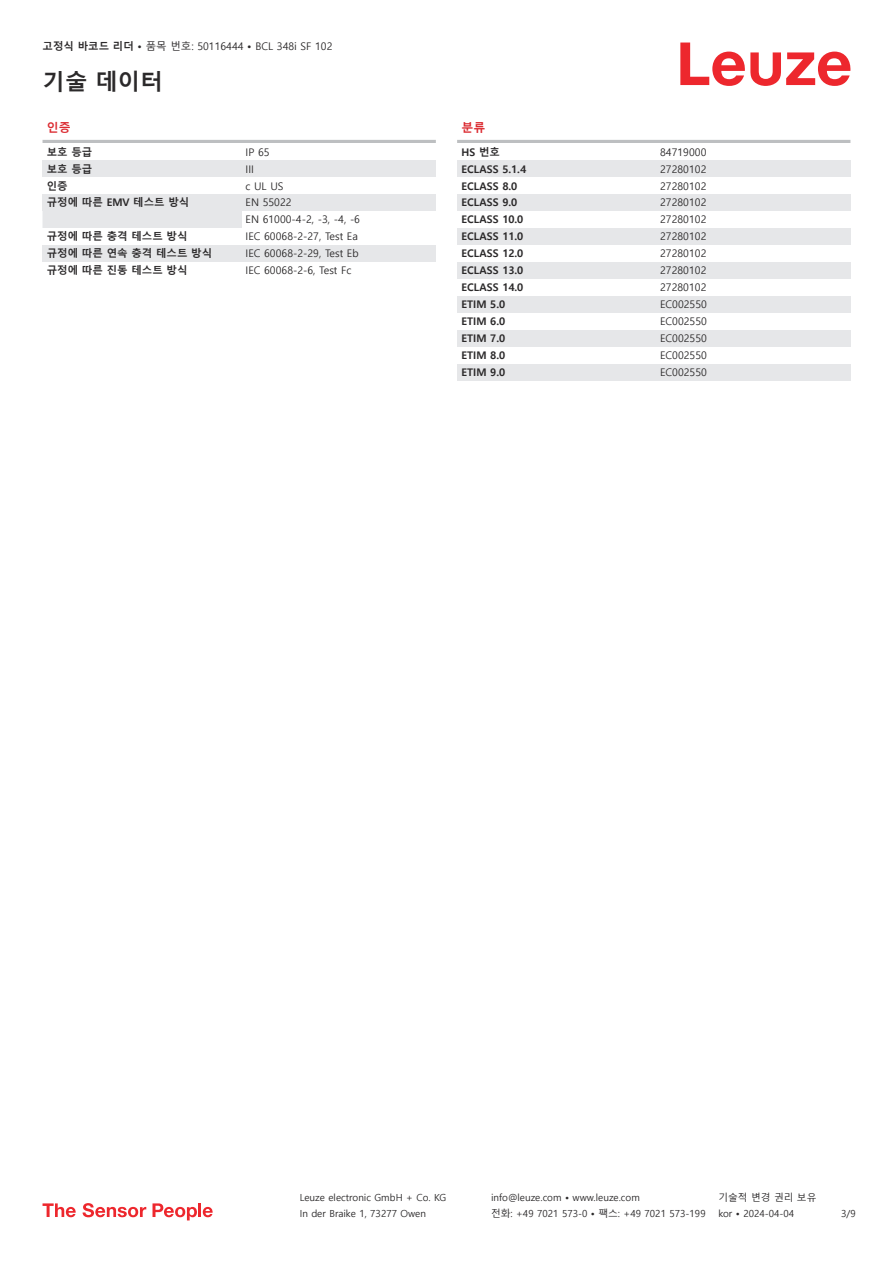
<style>
.page{position:relative;width:893px;height:1263px;background:#fff}
.page>*{position:absolute;margin:0;border:0;box-sizing:border-box;transform-origin:0 0}
.t1{font:700 22.5px "Malgun Gothic";color:#2b292a}
.t2{font:700 12px "Malgun Gothic";color:#db2a30}
.t3{font:10.5px/17px "Malgun Gothic";color:#2b292a}
.t4{font:700 10.5px "Malgun Gothic";color:#2b292a}
.t5{font:9.75px "Malgun Gothic";color:#2b292a}
.s1{font-weight:700}
</style>
<div class="page">
<svg style="left:680px;top:43px;width:170px;height:43px"></svg>
<div style="left:43px;top:211px;width:199px;height:17px;background:#e6e7e9"></div>
<hr style="left:43px;top:140px;width:393px;height:3px;background:#bdbfc1">
<div style="left:43px;top:160px;width:199px;height:17px;background:#e6e7e9"></div>
<div style="left:242px;top:160px;width:194px;height:17px;background:#e6e7e9"></div>
<div style="left:43px;top:194px;width:199px;height:17px;background:#e6e7e9"></div>
<div style="left:242px;top:194px;width:194px;height:17px;background:#e6e7e9"></div>
<div style="left:43px;top:245px;width:199px;height:17px;background:#e6e7e9"></div>
<div style="left:242px;top:245px;width:194px;height:17px;background:#e6e7e9"></div>
<hr style="left:457px;top:140px;width:393px;height:3px;background:#bdbfc1">
<div style="left:457px;top:160px;width:200px;height:17px;background:#e6e7e9"></div>
<div style="left:657px;top:160px;width:193px;height:17px;background:#e6e7e9"></div>
<div style="left:457px;top:194px;width:200px;height:17px;background:#e6e7e9"></div>
<div style="left:657px;top:194px;width:193px;height:17px;background:#e6e7e9"></div>
<div style="left:457px;top:228px;width:200px;height:17px;background:#e6e7e9"></div>
<div style="left:657px;top:228px;width:193px;height:17px;background:#e6e7e9"></div>
<div style="left:457px;top:262px;width:200px;height:17px;background:#e6e7e9"></div>
<div style="left:657px;top:262px;width:193px;height:17px;background:#e6e7e9"></div>
<div style="left:457px;top:296px;width:200px;height:17px;background:#e6e7e9"></div>
<div style="left:657px;top:296px;width:193px;height:17px;background:#e6e7e9"></div>
<div style="left:457px;top:330px;width:200px;height:17px;background:#e6e7e9"></div>
<div style="left:657px;top:330px;width:193px;height:17px;background:#e6e7e9"></div>
<div style="left:457px;top:364px;width:200px;height:16px;background:#e6e7e9"></div>
<div style="left:657px;top:364px;width:193px;height:16px;background:#e6e7e9"></div>
<svg style="left:43px;top:1203px;width:33px;height:14px"></svg>
<svg style="left:83px;top:1203px;width:63px;height:14px"></svg>
<svg style="left:153px;top:1203px;width:44px;height:17px"></svg>
<hr style="left:198px;top:1203px;width:3px;height:14px;background:#ed272d">
<svg style="left:203px;top:1207px;width:10px;height:10px"></svg>
<p class="t3" style="left:43px;top:38px;width:292px"><span class="s1">고정식 바코드 리더 •</span> 품목 번호: 50116444 <span class="s1">•</span> BCL 348i SF 102</p>
<h1 class="t1" style="left:43px;top:69px;width:122px">기술 데이터</h1>
<p class="t2" style="left:47px;top:121px;width:25px">인증</p>
<p class="t4" style="left:47px;top:146px;width:47px">보호 등급</p>
<p class="t3" style="left:246px;top:144px;width:26px">IP 65</p>
<p class="t4" style="left:47px;top:163px;width:47px">보호 등급</p>
<p class="t3" style="left:246px;top:162px;width:10px">III</p>
<p class="t4" style="left:47px;top:179px;width:22px">인증</p>
<p class="t3" style="left:246px;top:177px;width:39px">c UL US</p>
<p class="t4" style="left:47px;top:196px;width:144px">규정에 따른 EMV 테스트 방식</p>
<p class="t3" style="left:246px;top:194px;width:116px">EN 55022<br>EN 61000-4-2, -3, -4, -6</p>
<p class="t4" style="left:47px;top:230px;width:142px">규정에 따른 충격 테스트 방식</p>
<p class="t3" style="left:246px;top:228px;width:114px">IEC 60068-2-27, Test Ea</p>
<p class="t4" style="left:47px;top:247px;width:167px">규정에 따른 연속 충격 테스트 방식</p>
<p class="t3" style="left:246px;top:245px;width:115px">IEC 60068-2-29, Test Eb</p>
<p class="t4" style="left:47px;top:264px;width:142px">규정에 따른 진동 테스트 방식</p>
<p class="t3" style="left:246px;top:262px;width:107px">IEC 60068-2-6, Test Fc</p>
<p class="t2" style="left:461px;top:121px;width:25px">분류</p>
<p class="t4" style="left:461px;top:146px;width:40px">HS 번호</p>
<p class="t3" style="left:660px;top:144px;width:48px">84719000</p>
<p class="t4" style="left:461px;top:163px;width:66px">ECLASS 5.1.4</p>
<p class="t3" style="left:660px;top:161px;width:48px">27280102</p>
<p class="t4" style="left:461px;top:179px;width:57px">ECLASS 8.0</p>
<p class="t3" style="left:660px;top:177px;width:48px">27280102</p>
<p class="t4" style="left:461px;top:196px;width:57px">ECLASS 9.0</p>
<p class="t3" style="left:660px;top:194px;width:48px">27280102</p>
<p class="t4" style="left:461px;top:213px;width:63px">ECLASS 10.0</p>
<p class="t3" style="left:660px;top:211px;width:48px">27280102</p>
<p class="t4" style="left:461px;top:230px;width:63px">ECLASS 11.0</p>
<p class="t3" style="left:660px;top:228px;width:48px">27280102</p>
<p class="t4" style="left:461px;top:247px;width:63px">ECLASS 12.0</p>
<p class="t3" style="left:660px;top:245px;width:48px">27280102</p>
<p class="t4" style="left:461px;top:264px;width:63px">ECLASS 13.0</p>
<p class="t3" style="left:660px;top:262px;width:48px">27280102</p>
<p class="t4" style="left:461px;top:281px;width:63px">ECLASS 14.0</p>
<p class="t3" style="left:660px;top:279px;width:48px">27280102</p>
<p class="t4" style="left:461px;top:298px;width:45px">ETIM 5.0</p>
<p class="t3" style="left:660px;top:296px;width:48px">EC002550</p>
<p class="t4" style="left:461px;top:315px;width:45px">ETIM 6.0</p>
<p class="t3" style="left:660px;top:313px;width:48px">EC002550</p>
<p class="t4" style="left:461px;top:332px;width:45px">ETIM 7.0</p>
<p class="t3" style="left:660px;top:330px;width:48px">EC002550</p>
<p class="t4" style="left:461px;top:349px;width:45px">ETIM 8.0</p>
<p class="t3" style="left:660px;top:347px;width:48px">EC002550</p>
<p class="t4" style="left:461px;top:366px;width:45px">ETIM 9.0</p>
<p class="t3" style="left:660px;top:364px;width:48px">EC002550</p>
<p class="t5" style="left:300px;top:1192px;width:148px">Leuze electronic GmbH + Co. KG</p>
<p class="t5" style="left:491px;top:1192px;width:150px">info@leuze.com • www.leuze.com</p>
<p class="t5" style="left:718px;top:1192px;width:100px">기술적 변경 권리 보유</p>
<p class="t5" style="left:300px;top:1208px;width:128px">In der Braike 1, 73277 Owen</p>
<p class="t5" style="left:491px;top:1208px;width:216px">전화: +49 7021 573-0 • 팩스: +49 7021 573-199</p>
<p class="t5" style="left:718px;top:1208px;width:77px">kor • 2024-04-04</p>
<p class="t5" style="left:841px;top:1208px;width:16px">3/9</p>
</div>
